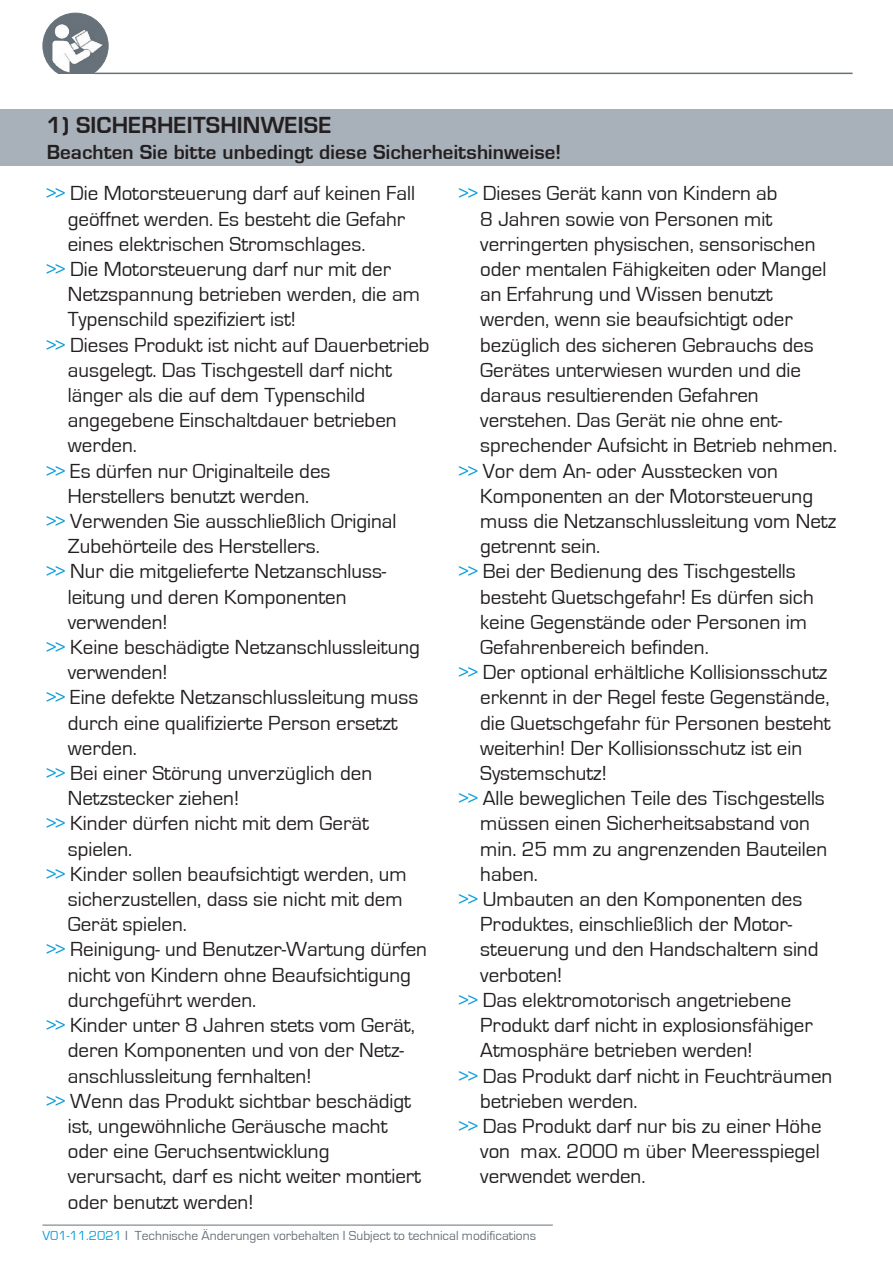
<style>
.page{position:relative;width:893px;height:1263px;background:#fff}
.page>*{position:absolute;margin:0;border:0;box-sizing:border-box;transform-origin:0 0}
.t1{font:24px "Eurostile CCS Bold";color:#231f20}
.t2{font:21px "Eurostile";color:#231f20}
.t3{font:21px "Eurostile CCS Bold";color:#231f20}
.t4{font:13.5px "Eurostile";color:#68727b}
.s1{color:#0d9eda}
</style>
<div class="page">
<img style="left:43px;top:13px;width:65px;height:65px;border-radius:50%">
<div style="left:43px;top:13px;width:66px;height:66px;border:1px solid #68727b;border-radius:50%"></div>
<hr style="left:92px;top:73px;width:761px;height:1px;background:#68727b">
<div style="left:58px;top:74px;width:37px;height:6px;background:#fff"></div>
<hr style="left:43px;top:1225px;width:510px;height:1px;background:#68727b">
<div style="left:0;top:109px;width:893px;height:57px;background:#a8b0b9"></div>
<p class="t1" style="left:46px;top:113px;width:287px">1) SICHERHEITSHINWEISE</p>
<p class="t3" style="left:47px;top:141px;width:516px">Beachten Sie bitte unbedingt diese Sicherheitshinweise!</p>
<p class="t2" style="left:47px;top:182px;width:370px"><span class="s1">&gt;&gt;</span> Die Motorsteuerung darf auf keinen Fall</p>
<p class="t2" style="left:68px;top:207px;width:339px">geöffnet werden. Es besteht die Gefahr</p>
<p class="t2" style="left:68px;top:233px;width:299px">eines elektrischen Stromschlages.</p>
<p class="t2" style="left:47px;top:258px;width:346px"><span class="s1">&gt;&gt;</span> Die Motorsteuerung darf nur mit der</p>
<p class="t2" style="left:68px;top:283px;width:354px">Netzspannung betrieben werden, die am</p>
<p class="t2" style="left:68px;top:308px;width:230px">Typenschild spezifiziert ist!</p>
<p class="t2" style="left:47px;top:333px;width:384px"><span class="s1">&gt;&gt;</span> Dieses Produkt ist nicht auf Dauerbetrieb</p>
<p class="t2" style="left:68px;top:359px;width:326px">ausgelegt. Das Tischgestell darf nicht</p>
<p class="t2" style="left:68px;top:384px;width:299px">länger als die auf dem Typenschild</p>
<p class="t2" style="left:68px;top:409px;width:330px">angegebene Einschaltdauer betrieben</p>
<p class="t2" style="left:68px;top:434px;width:71px">werden.</p>
<p class="t2" style="left:47px;top:459px;width:285px"><span class="s1">&gt;&gt;</span> Es dürfen nur Originalteile des</p>
<p class="t2" style="left:68px;top:485px;width:243px">Herstellers benutzt werden.</p>
<p class="t2" style="left:47px;top:510px;width:351px"><span class="s1">&gt;&gt;</span> Verwenden Sie ausschließlich Original</p>
<p class="t2" style="left:68px;top:535px;width:254px">Zubehörteile des Herstellers.</p>
<p class="t2" style="left:47px;top:560px;width:341px"><span class="s1">&gt;&gt;</span> Nur die mitgelieferte Netzanschluss-</p>
<p class="t2" style="left:68px;top:585px;width:280px">leitung und deren Komponenten</p>
<p class="t2" style="left:68px;top:611px;width:101px">verwenden!</p>
<p class="t2" style="left:47px;top:636px;width:375px"><span class="s1">&gt;&gt;</span> Keine beschädigte Netzanschlussleitung</p>
<p class="t2" style="left:68px;top:661px;width:101px">verwenden!</p>
<p class="t2" style="left:47px;top:686px;width:373px"><span class="s1">&gt;&gt;</span> Eine defekte Netzanschlussleitung muss</p>
<p class="t2" style="left:68px;top:711px;width:332px">durch eine qualifizierte Person ersetzt</p>
<p class="t2" style="left:68px;top:737px;width:71px">werden.</p>
<p class="t2" style="left:47px;top:762px;width:327px"><span class="s1">&gt;&gt;</span> Bei einer Störung unverzüglich den</p>
<p class="t2" style="left:68px;top:787px;width:173px">Netzstecker ziehen!</p>
<p class="t2" style="left:47px;top:812px;width:324px"><span class="s1">&gt;&gt;</span> Kinder dürfen nicht mit dem Gerät</p>
<p class="t2" style="left:68px;top:837px;width:66px">spielen.</p>
<p class="t2" style="left:47px;top:863px;width:361px"><span class="s1">&gt;&gt;</span> Kinder sollen beaufsichtigt werden, um</p>
<p class="t2" style="left:68px;top:888px;width:337px">sicherzustellen, dass sie nicht mit dem</p>
<p class="t2" style="left:68px;top:913px;width:121px">Gerät spielen.</p>
<p class="t2" style="left:47px;top:938px;width:382px"><span class="s1">&gt;&gt;</span> Reinigung- und Benutzer-Wartung dürfen</p>
<p class="t2" style="left:68px;top:963px;width:345px">nicht von Kindern ohne Beaufsichtigung</p>
<p class="t2" style="left:68px;top:989px;width:190px">durchgeführt werden.</p>
<p class="t2" style="left:47px;top:1014px;width:370px"><span class="s1">&gt;&gt;</span> Kinder unter 8 Jahren stets vom Gerät,</p>
<p class="t2" style="left:68px;top:1039px;width:338px">deren Komponenten und von der Netz-</p>
<p class="t2" style="left:68px;top:1064px;width:245px">anschlussleitung fernhalten!</p>
<p class="t2" style="left:47px;top:1089px;width:366px"><span class="s1">&gt;&gt;</span> Wenn das Produkt sichtbar beschädigt</p>
<p class="t2" style="left:68px;top:1115px;width:321px">ist, ungewöhnliche Geräusche macht</p>
<p class="t2" style="left:68px;top:1140px;width:263px">oder eine Geruchsentwicklung</p>
<p class="t2" style="left:68px;top:1165px;width:355px">verursacht, darf es nicht weiter montiert</p>
<p class="t2" style="left:68px;top:1190px;width:187px">oder benutzt werden!</p>
<p class="t2" style="left:459px;top:182px;width:320px"><span class="s1">&gt;&gt;</span> Dieses Gerät kann von Kindern ab</p>
<p class="t2" style="left:480px;top:207px;width:294px">8 Jahren sowie von Personen mit</p>
<p class="t2" style="left:480px;top:233px;width:337px">verringerten physischen, sensorischen</p>
<p class="t2" style="left:480px;top:258px;width:348px">oder mentalen Fähigkeiten oder Mangel</p>
<p class="t2" style="left:480px;top:283px;width:294px">an Erfahrung und Wissen benutzt</p>
<p class="t2" style="left:480px;top:308px;width:314px">werden, wenn sie beaufsichtigt oder</p>
<p class="t2" style="left:480px;top:333px;width:335px">bezüglich des sicheren Gebrauchs des</p>
<p class="t2" style="left:480px;top:359px;width:322px">Gerätes unterwiesen wurden und die</p>
<p class="t2" style="left:480px;top:384px;width:280px">daraus resultierenden Gefahren</p>
<p class="t2" style="left:480px;top:409px;width:303px">verstehen. Das Gerät nie ohne ent-</p>
<p class="t2" style="left:480px;top:434px;width:358px">sprechender Aufsicht in Betrieb nehmen.</p>
<p class="t2" style="left:459px;top:459px;width:320px"><span class="s1">&gt;&gt;</span> Vor dem An- oder Ausstecken von</p>
<p class="t2" style="left:480px;top:485px;width:334px">Komponenten an der Motorsteuerung</p>
<p class="t2" style="left:480px;top:510px;width:357px">muss die Netzanschlussleitung vom Netz</p>
<p class="t2" style="left:480px;top:535px;width:122px">getrennt sein.</p>
<p class="t2" style="left:459px;top:560px;width:338px"><span class="s1">&gt;&gt;</span> Bei der Bedienung des Tischgestells</p>
<p class="t2" style="left:480px;top:585px;width:335px">besteht Quetschgefahr! Es dürfen sich</p>
<p class="t2" style="left:480px;top:611px;width:328px">keine Gegenstände oder Personen im</p>
<p class="t2" style="left:480px;top:636px;width:230px">Gefahrenbereich befinden.</p>
<p class="t2" style="left:459px;top:661px;width:370px"><span class="s1">&gt;&gt;</span> Der optional erhältliche Kollisionsschutz</p>
<p class="t2" style="left:480px;top:686px;width:351px">erkennt in der Regel feste Gegenstände,</p>
<p class="t2" style="left:480px;top:711px;width:352px">die Quetschgefahr für Personen besteht</p>
<p class="t2" style="left:480px;top:737px;width:323px">weiterhin! Der Kollisionsschutz ist ein</p>
<p class="t2" style="left:480px;top:762px;width:128px">Systemschutz!</p>
<p class="t2" style="left:459px;top:787px;width:367px"><span class="s1">&gt;&gt;</span> Alle beweglichen Teile des Tischgestells</p>
<p class="t2" style="left:480px;top:812px;width:331px">müssen einen Sicherheitsabstand von</p>
<p class="t2" style="left:480px;top:837px;width:348px">min. 25 mm zu angrenzenden Bauteilen</p>
<p class="t2" style="left:480px;top:863px;width:59px">haben.</p>
<p class="t2" style="left:459px;top:888px;width:345px"><span class="s1">&gt;&gt;</span> Umbauten an den Komponenten des</p>
<p class="t2" style="left:480px;top:913px;width:314px">Produktes, einschließlich der Motor-</p>
<p class="t2" style="left:480px;top:938px;width:340px">steuerung und den Handschaltern sind</p>
<p class="t2" style="left:480px;top:963px;width:83px">verboten!</p>
<p class="t2" style="left:459px;top:989px;width:334px"><span class="s1">&gt;&gt;</span> Das elektromotorisch angetriebene</p>
<p class="t2" style="left:480px;top:1014px;width:334px">Produkt darf nicht in explosionsfähiger</p>
<p class="t2" style="left:480px;top:1039px;width:274px">Atmosphäre betrieben werden!</p>
<p class="t2" style="left:459px;top:1064px;width:375px"><span class="s1">&gt;&gt;</span> Das Produkt darf nicht in Feuchträumen</p>
<p class="t2" style="left:480px;top:1089px;width:159px">betrieben werden.</p>
<p class="t2" style="left:459px;top:1115px;width:364px"><span class="s1">&gt;&gt;</span> Das Produkt darf nur bis zu einer Höhe</p>
<p class="t2" style="left:480px;top:1140px;width:341px">von max. 2000 m über Meeresspiegel</p>
<p class="t2" style="left:480px;top:1165px;width:167px">verwendet werden.</p>
<p class="t4" style="left:43px;top:1228px;width:495px"><span class="s1">V01-11.2021</span> I Technische Änderungen vorbehalten I Subject to technical modifications</p>
</div>
